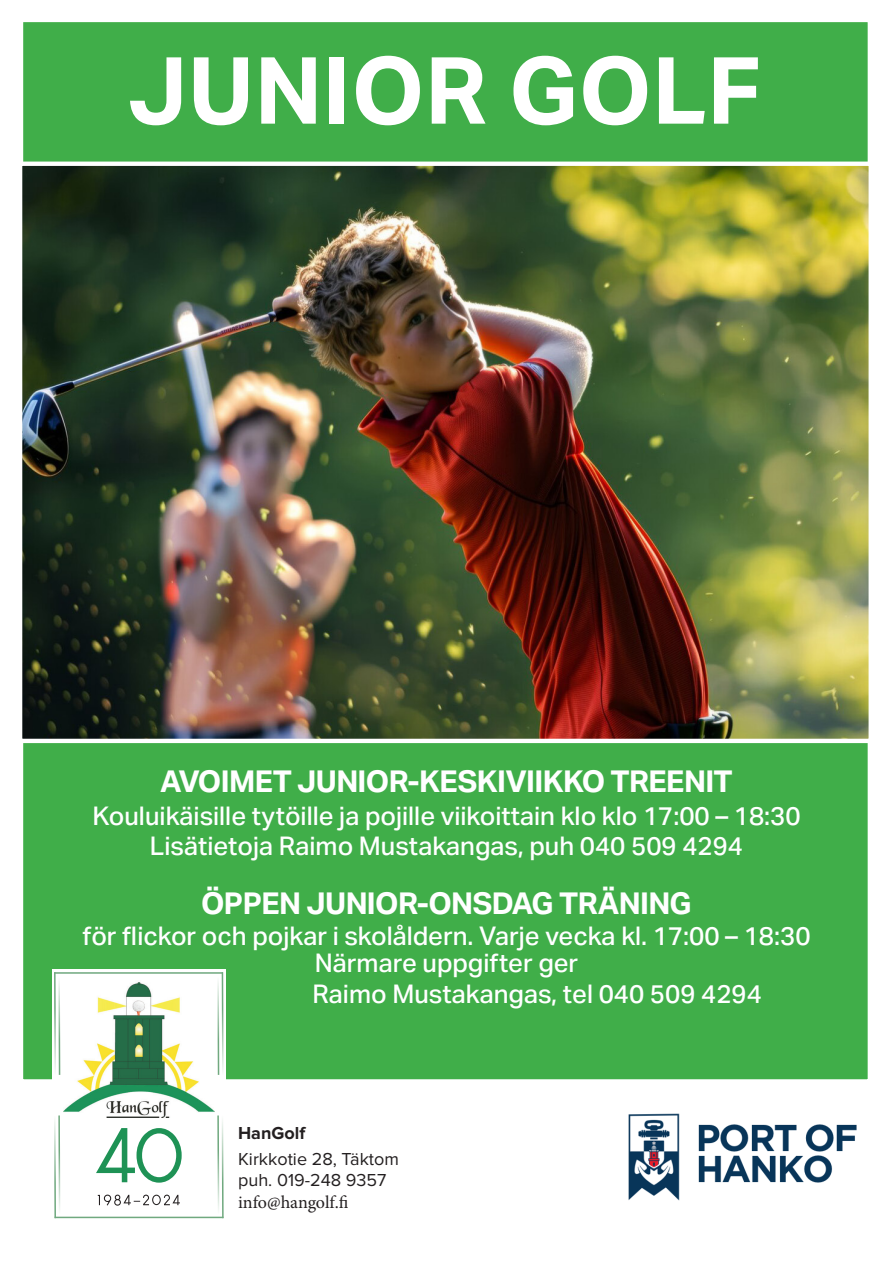
<style>
.page{position:relative;width:893px;height:1263px;background:#fff}
.page>*{position:absolute;margin:0;border:0;box-sizing:border-box;transform-origin:0 0}
.t1{font:700 92.85px "Aktiv Grotesk";letter-spacing:.01em;color:#fff}
.t2{font:700 30px "Aktiv Grotesk";letter-spacing:-.02em;color:#fff}
.t3{font:500 25.65px "Aktiv Grotesk";color:#fff}
.t4{font:18px "Proxima Nova";color:#231f20}
.t5{font:18px "Minion Pro";letter-spacing:-.005em;color:#231f20}
.t6{font:700 18px "Proxima Nova";color:#231f20}
</style>
<div class="page">
<div style="left:17px;top:16px;width:857px;height:1069px;background:#40ae49;border:6px solid #fff"></div>
<img style="left:628px;top:1113px;width:229px;height:88px">
<div style="left:52px;top:969px;width:174px;height:250px;background:#fff"></div>
<img style="left:64px;top:982px;width:150px;height:135px">
<svg style="left:98px;top:1194px;width:82px;height:12px"></svg>
<svg style="left:96px;top:1128px;width:86px;height:55px"></svg>
<hr style="left:222px;top:972px;width:2px;height:103px;background:#70a97f">
<hr style="left:54px;top:972px;width:2px;height:103px;background:#70a97f">
<hr style="left:54px;top:972px;width:169px;height:2px;background:#70a97f">
<hr style="left:217px;top:977px;width:2px;height:98px;background:#70a97f">
<hr style="left:58px;top:977px;width:2px;height:98px;background:#70a97f">
<hr style="left:54px;top:1115px;width:2px;height:103px;background:#70a97f">
<hr style="left:222px;top:1115px;width:2px;height:103px;background:#70a97f">
<hr style="left:55px;top:1217px;width:168px;height:1px;background:#70a97f">
<hr style="left:58px;top:1115px;width:2px;height:98px;background:#70a97f">
<hr style="left:217px;top:1115px;width:2px;height:98px;background:#70a97f">
<img style="left:23px;top:167px;width:845px;height:571px">
<div style="left:18px;top:162px;width:855px;height:581px;border:4px solid #fff"></div>
<p class="t1" style="left:128px;top:37px;width:635px">JUNIOR GOLF</p>
<p class="t2" style="left:160px;top:764px;width:574px">AVOIMET JUNIOR-KESKIVIIKKO TREENIT</p>
<p class="t3" style="left:92px;top:801px;width:710px">Kouluikäisille tytöille ja pojille viikoittain klo klo 17:00 – 18:30</p>
<p class="t3" style="left:150px;top:831px;width:595px">Lisätietoja Raimo Mustakangas, puh 040 509 4294</p>
<p class="t2" style="left:201px;top:886px;width:492px">ÖPPEN JUNIOR-ONSDAG TRÄNING</p>
<p class="t3" style="left:82px;top:921px;width:729px">för flickor och pojkar i skolåldern. Varje vecka kl. 17:00 – 18:30</p>
<p class="t3" style="left:315px;top:948px;width:265px">Närmare uppgifter ger</p>
<p class="t3" style="left:312px;top:979px;width:451px">Raimo Mustakangas, tel 040 509 4294</p>
<p class="t6" style="left:238px;top:1122px;width:69px">HanGolf</p>
<p class="t4" style="left:238px;top:1148px;width:162px">Kirkkotie 28, Täktom</p>
<p class="t4" style="left:238px;top:1170px;width:150px">puh. 019-248 9357</p>
<p class="t5" style="left:238px;top:1190px;width:112px">info@hangolf.fi</p>
</div>
